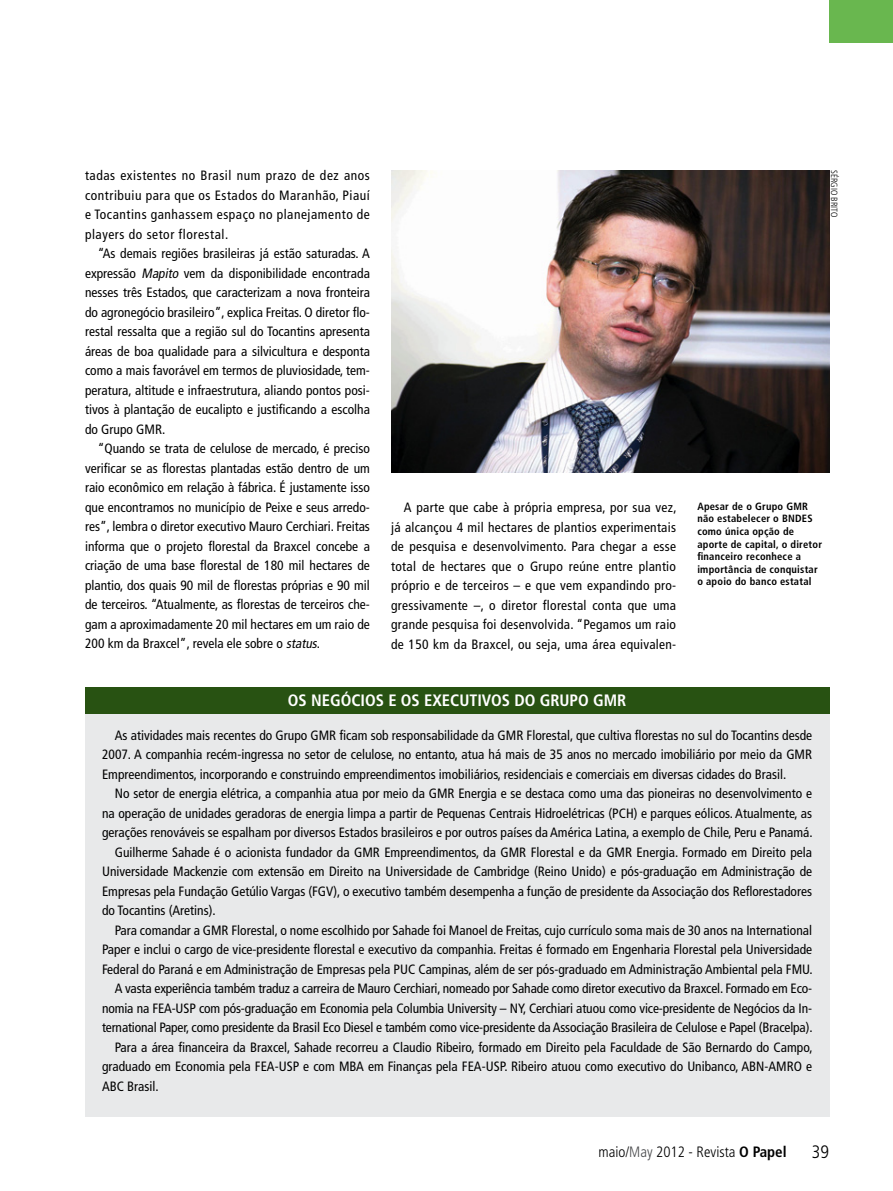
<style>
.page{position:relative;width:893px;height:1191px;background:#fff}
.page>*{position:absolute;margin:0;border:0;box-sizing:border-box;transform-origin:0 0}
.t1{font:300 condensed 18px "Frutiger LT Std";color:#000}
.TEXTO{font:700 condensed 16.5px "Frutiger LT Std";color:#fff}
.t2{font:300 condensed 15px "Frutiger LT Std";color:#000}
.TEXTO-2{font:condensed 13.5px/19.5px "Frutiger LT Std";color:#000;text-align:justify}
.TEXTO-3{font:700 condensed 10.5px/12.6px "Frutiger LT Std";letter-spacing:.02em;color:#000}
.CREDITO{font:300 condensed 9px "Frutiger LT Std";color:#000}
.s1{font-style:italic}
.s2{color:#464749}
.s3{font-weight:700}
</style>
<div class="page">
<div style="left:829px;top:0;width:64px;height:43px;background:#69b74f"></div>
<img style="left:391px;top:170px;width:438px;height:302px">
<div style="left:85px;top:712px;width:744px;height:404px;background:#e8e9ea"></div>
<div style="left:85px;top:687px;width:744px;height:26px;background:#285212"></div>
<p class="TEXTO-2" style="left:85px;top:166px;width:286px">tadas existentes no Brasil num prazo de dez anos contribuiu para que os Estados do Maranhão, Piauí e Tocantins ganhassem espaço no planejamento de players do setor florestal.</p>
<p class="TEXTO-2" style="left:85px;top:244px;width:286px;text-indent:13px">“As demais regiões brasileiras já estão saturadas. A expressão <span class="s1">Mapito</span> vem da disponibilidade encontrada nesses três Estados, que caracterizam a nova fronteira do agronegócio brasileiro”, explica Freitas. O diretor flo&shy;restal ressalta que a região sul do Tocantins apresenta áreas de boa qualidade para a silvicultura e desponta como a mais favorável em termos de pluviosidade, tem&shy;peratura, altitude e infraestrutura, aliando pontos posi&shy;tivos à plantação de eucalipto e justificando a escolha do Grupo GMR.</p>
<p class="TEXTO-2" style="left:85px;top:439px;width:286px;text-indent:13px">“Quando se trata de celulose de mercado, é preciso verificar se as florestas plantadas estão dentro de um raio econômico em relação à fábrica. É justamente isso que encontramos no município de Peixe e seus arredo&shy;res”, lembra o diretor executivo Mauro Cerchiari. Freitas informa que o projeto florestal da Braxcel concebe a criação de uma base florestal de 180 mil hectares de plantio, dos quais 90 mil de florestas próprias e 90 mil de terceiros. “Atualmente, as florestas de terceiros che&shy;gam a aproximadamente 20 mil hectares em um raio de 200 km da Braxcel”, revela ele sobre o <span class="s1">status</span>.</p>
<p class="TEXTO-2" style="left:391px;top:498px;width:287px;text-indent:13px">A parte que cabe à própria empresa, por sua vez, já alcançou 4 mil hectares de plantios experimentais de pesquisa e desenvolvimento. Para chegar a esse total de hectares que o Grupo reúne entre plantio próprio e de terceiros – e que vem expandindo pro&shy;gressivamente –, o diretor florestal conta que uma grande pesquisa foi desenvolvida. “Pegamos um raio de 150 km da Braxcel, ou seja, uma área equivalen-</p>
<p class="CREDITO" style="left:839px;top:170px;width:48px;rotate:90deg">SÉRGIO BRITO</p>
<p class="TEXTO-3" style="left:697px;top:500px;width:126px">Apesar de o Grupo GMR não estabelecer o BNDES como única opção de aporte de capital, o diretor financeiro reconhece a importância de conquistar o apoio do banco estatal</p>
<p class="TEXTO" style="left:288px;top:690px;width:340px">OS NEGÓCIOS E OS EXECUTIVOS DO GRUPO GMR</p>
<p class="TEXTO-2" style="left:102px;top:725px;width:712px;text-indent:13px">As atividades mais recentes do Grupo GMR ficam sob responsabilidade da GMR Florestal, que cultiva florestas no sul do Tocantins desde 2007. A companhia recém-ingressa no setor de celulose, no entanto, atua há mais de 35 anos no mercado imobiliário por meio da GMR Empreendimentos, incorporando e construindo empreendimentos imobiliários, residenciais e comerciais em diversas cidades do Brasil.</p>
<p class="TEXTO-2" style="left:102px;top:784px;width:712px;text-indent:13px">No setor de energia elétrica, a companhia atua por meio da GMR Energia e se destaca como uma das pioneiras no desenvolvimento e na operação de unidades geradoras de energia limpa a partir de Pequenas Centrais Hidroelétricas (PCH) e parques eólicos. Atualmente, as gerações renováveis se espalham por diversos Estados brasileiros e por outros países da América Latina, a exemplo de Chile, Peru e Panamá.</p>
<p class="TEXTO-2" style="left:102px;top:842px;width:712px;text-indent:13px">Guilherme Sahade é o acionista fundador da GMR Empreendimentos, da GMR Florestal e da GMR Energia. Formado em Direito pela Universidade Mackenzie com extensão em Direito na Universidade de Cambridge (Reino Unido) e pós-graduação em Administração de Empresas pela Fundação Getúlio Vargas (FGV), o executivo também desempenha a função de presidente da Associação dos Reflorestadores do Tocantins (Aretins).</p>
<p class="TEXTO-2" style="left:102px;top:920px;width:712px;text-indent:13px">Para comandar a GMR Florestal, o nome escolhido por Sahade foi Manoel de Freitas, cujo currículo soma mais de 30 anos na International Paper e inclui o cargo de vice-presidente florestal e executivo da companhia. Freitas é formado em Engenharia Florestal pela Universidade Federal do Paraná e em Administração de Empresas pela PUC Campinas, além de ser pós-graduado em Administração Ambiental pela FMU.</p>
<p class="TEXTO-2" style="left:102px;top:979px;width:712px;text-indent:13px">A vasta experiência também traduz a carreira de Mauro Cerchiari, nomeado por Sahade como diretor executivo da Braxcel. Formado em Eco&shy;nomia na FEA-USP com pós-graduação em Economia pela Columbia University – NY, Cerchiari atuou como vice-presidente de Negócios da In&shy;ternational Paper, como presidente da Brasil Eco Diesel e também como vice-presidente da Associação Brasileira de Celulose e Papel (Bracelpa).</p>
<p class="TEXTO-2" style="left:102px;top:1037px;width:712px;text-indent:13px">Para a área financeira da Braxcel, Sahade recorreu a Claudio Ribeiro, formado em Direito pela Faculdade de São Bernardo do Campo, graduado em Economia pela FEA-USP e com MBA em Finanças pela FEA-USP. Ribeiro atuou como executivo do Unibanco, ABN-AMRO e ABC Brasil.</p>
<p class="t2" style="left:598px;top:1142px;width:190px">maio/<span class="s2">May</span> 2012 - Revista <span class="s3">O Papel</span></p>
<h1 class="t1" style="left:812px;top:1141px;width:19px">39</h1>
</div>
